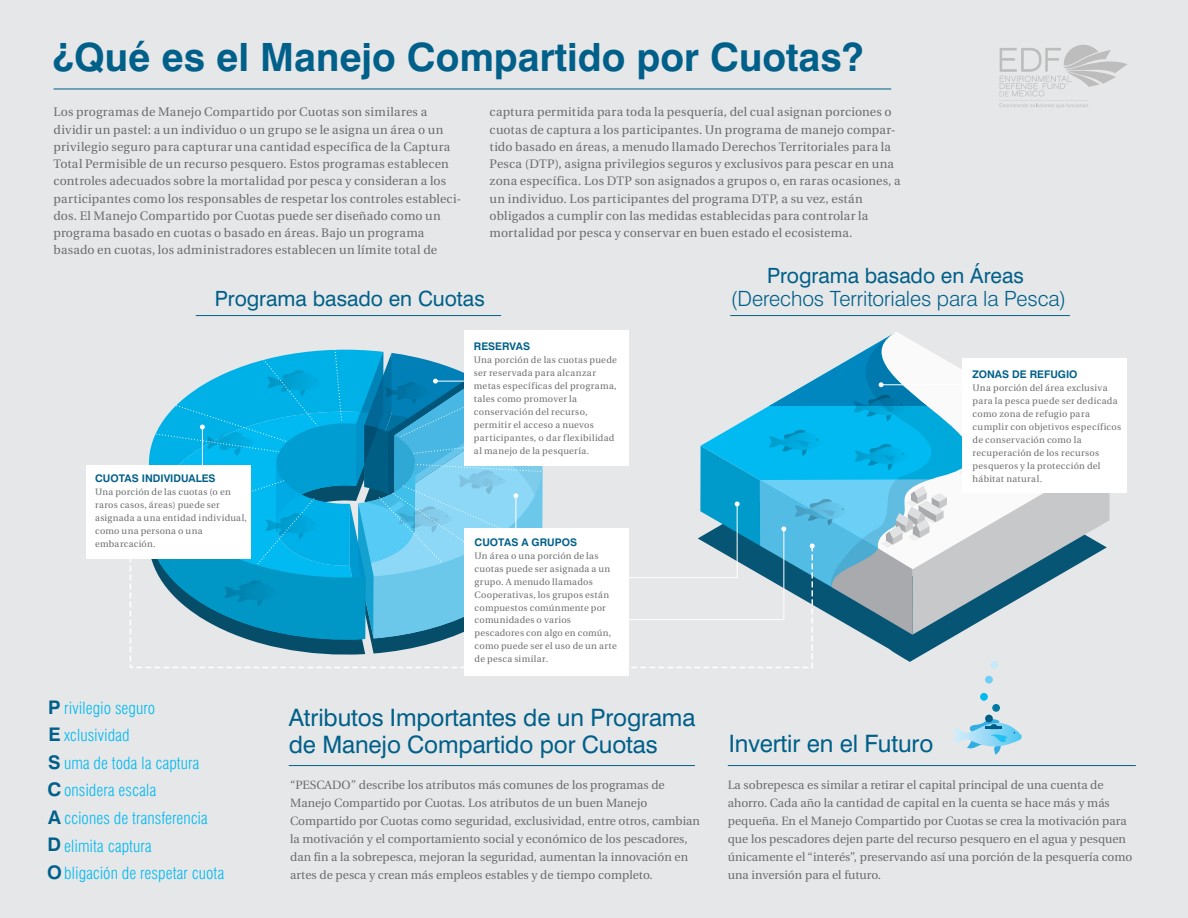
<style>
.page{position:relative;width:1188px;height:918px;background:#e6e7e9}
.page>*{position:absolute;margin:0;border:0;box-sizing:border-box;transform-origin:0 0}
.t1{font:700 39px "Swiss 721 BT";color:#006089}
.t2{font:24px/27px "Swiss 721 BT";letter-spacing:-.005em;color:#006089}
.t3{font:21px "Swiss 721 BT";color:#006089}
.t4{font:300 21px "Swiss 721 BT";letter-spacing:-.005em;color:#006089}
.t5{font:700 18.75px/27.6px "Swiss 721 BT";color:#006089;text-align:justify}
.t6{font:300 condensed 16.5px/27.6px "Swiss 721 BT";letter-spacing:.005em;color:#00baf1}
.t7{font:12.3px/17.2px "Utopia";letter-spacing:.015em;color:#6c6d70}
.t8{font:12px/18px "Utopia";color:#6c6d70}
.t9{font:700 10.5px "Swiss 721 BT";color:#006089}
.t10{font:9.3px/13px "Utopia";letter-spacing:.03em;color:#6d6e71}
</style>
<div class="page">
<svg style="left:865px;top:635px;width:128px;height:27px"></svg>
<div style="left:985px;top:715px;width:8px;height:7px;background:#005d86;border-radius:50%"></div>
<div style="left:985px;top:676px;width:8px;height:8px;background:#6bcff6;border-radius:50%"></div>
<div style="left:991px;top:661px;width:8px;height:8px;background:#c6eafa;border-radius:50%"></div>
<div style="left:980px;top:693px;width:8px;height:8px;background:#00baf1;border-radius:50%"></div>
<div style="left:992px;top:704px;width:8px;height:8px;background:#0079a3;border-radius:50%"></div>
<svg style="left:953px;top:719px;width:69px;height:36px"></svg>
<svg style="left:628px;top:334px;width:482px;height:301px"></svg>
<hr style="left:881px;top:384px;width:91px;height:1px;background:#fff">
<svg style="left:149px;top:349px;width:393px;height:179px;background:#38b1db"></svg>
<hr style="left:54px;top:89px;width:837px;height:1px;background:#006089">
<hr style="left:728px;top:765px;width:408px;height:1px;background:#006089">
<hr style="left:289px;top:765px;width:406px;height:1px;background:#006089">
<svg style="left:130px;top:528px;width:684px;height:141px"></svg>
<svg style="left:999px;top:45px;width:128px;height:63px"></svg>
<div style="left:86px;top:465px;width:164px;height:94px;background:#fff"></div>
<div style="left:464px;top:331px;width:164px;height:135px;background:#fff"></div>
<div style="left:963px;top:358px;width:164px;height:135px;background:#fff"></div>
<div style="left:464px;top:528px;width:164px;height:147px;background:#fff"></div>
<hr style="left:196px;top:315px;width:305px;height:1px;background:#006089">
<hr style="left:730px;top:315px;width:340px;height:1px;background:#006089">
<h1 class="t1" style="left:52px;top:33px;width:813px">¿Qué es el Manejo Compartido por Cuotas?</h1>
<p class="t7" style="left:54px;top:104px;width:409px">Los programas de Manejo Compartido por Cuotas son similares a dividir un pastel: a un individuo o un grupo se le asigna un área o un privilegio seguro para capturar una cantidad específica de la Captura Total Permisible de un recurso pesquero. Estos programas establecen controles adecuados sobre la mortalidad por pesca y consideran a los participantes como los responsables de respetar los controles estableci&shy;dos. El Manejo Compartido por Cuotas puede ser diseñado como un programa basado en cuotas o basado en áreas. Bajo un programa basado en cuotas, los administradores establecen un límite total de</p>
<p class="t7" style="left:490px;top:104px;width:412px">captura permitida para toda la pesquería, del cual asignan porciones o cuotas de captura a los participantes. Un programa de manejo compar&shy;tido basado en áreas, a menudo llamado Derechos Territoriales para la Pesca (DTP), asigna privilegios seguros y exclusivos para pescar en una zona específica. Los DTP son asignados a grupos o, en raras ocasiones, a un individuo. Los participantes del programa DTP, a su vez, están obligados a cumplir con las medidas establecidas para controlar la mortalidad por pesca y conservar en buen estado el ecosistema.</p>
<h3 class="t3" style="left:215px;top:286px;width:272px">Programa basado en Cuotas</h3>
<p class="t9" style="left:95px;top:472px;width:122px">CUOTAS INDIVIDUALES</p>
<p class="t10" style="left:95px;top:486px;width:153px">Una porción de las cuotas (o en raros casos, áreas) puede ser asignada a una entidad individual, como una persona o una embarcación.</p>
<h3 class="t5" style="left:47px;top:693px;width:16px">P E S C A D O</h3>
<h3 class="t6" style="left:64px;top:694px;width:162px">rivilegio seguro xclusividad<br>uma de toda la captura onsidera escala<br>cciones de transferencia elimita captura<br>bligación de respetar cuota</h3>
<p class="t9" style="left:474px;top:340px;width:58px">RESERVAS</p>
<p class="t10" style="left:474px;top:353px;width:144px">Una porción de las cuotas puede ser reservada para alcanzar metas específicas del programa, tales como promover la conservación del recurso, permitir el acceso a nuevos participantes, o dar flexibilidad al manejo de la pesquería.</p>
<p class="t9" style="left:475px;top:535px;width:104px">CUOTAS A GRUPOS</p>
<p class="t10" style="left:475px;top:549px;width:144px">Un área o una porción de las cuotas puede ser asignada a un grupo. A menudo llamados<br>Cooperativas, los grupos están compuestos comúnmente por comunidades o varios pescadores con algo en común, como puede ser el uso de un arte de pesca similar.</p>
<h2 class="t2" style="left:289px;top:704px;width:408px">Atributos Importantes de un Programa de Manejo Compartido por Cuotas</h2>
<p class="t8" style="left:290px;top:776px;width:411px">“PESCADO” describe los atributos más comunes de los programas de Manejo Compartido por Cuotas. Los atributos de un buen Manejo Compartido por Cuotas como seguridad, exclusividad, entre otros, cambian la motivación y el comportamiento social y económico de los pescadores, dan fin a la sobrepesca, mejoran la seguridad, aumentan la innovación en artes de pesca y crean más empleos estables y de tiempo completo.</p>
<h3 class="t3" style="left:767px;top:263px;width:259px">Programa basado en Áreas</h3>
<h3 class="t4" style="left:731px;top:286px;width:337px">(Derechos Territoriales para la Pesca)</h3>
<p class="t9" style="left:973px;top:368px;width:106px">ZONAS DE REFUGIO</p>
<p class="t10" style="left:973px;top:381px;width:150px">Una porción del área exclusiva para la pesca puede ser dedicada como zona de refugio para cumplir con objetivos específicos de conservación como la recuperación de los recursos pesqueros y la protección del hábitat natural.</p>
<h2 class="t2" style="left:729px;top:730px;width:206px">Invertir en el Futuro</h2>
<p class="t8" style="left:728px;top:776px;width:406px">La sobrepesca es similar a retirar el capital principal de una cuenta de ahorro. Cada año la cantidad de capital en la cuenta se hace más y más pequeña. En el Manejo Compartido por Cuotas se crea la motivación para que los pescadores dejen parte del recurso pesquero en el agua y pesquen únicamente el “interés”, preservando así una porción de la pesquería como una inversión para el futuro.</p>
</div>
